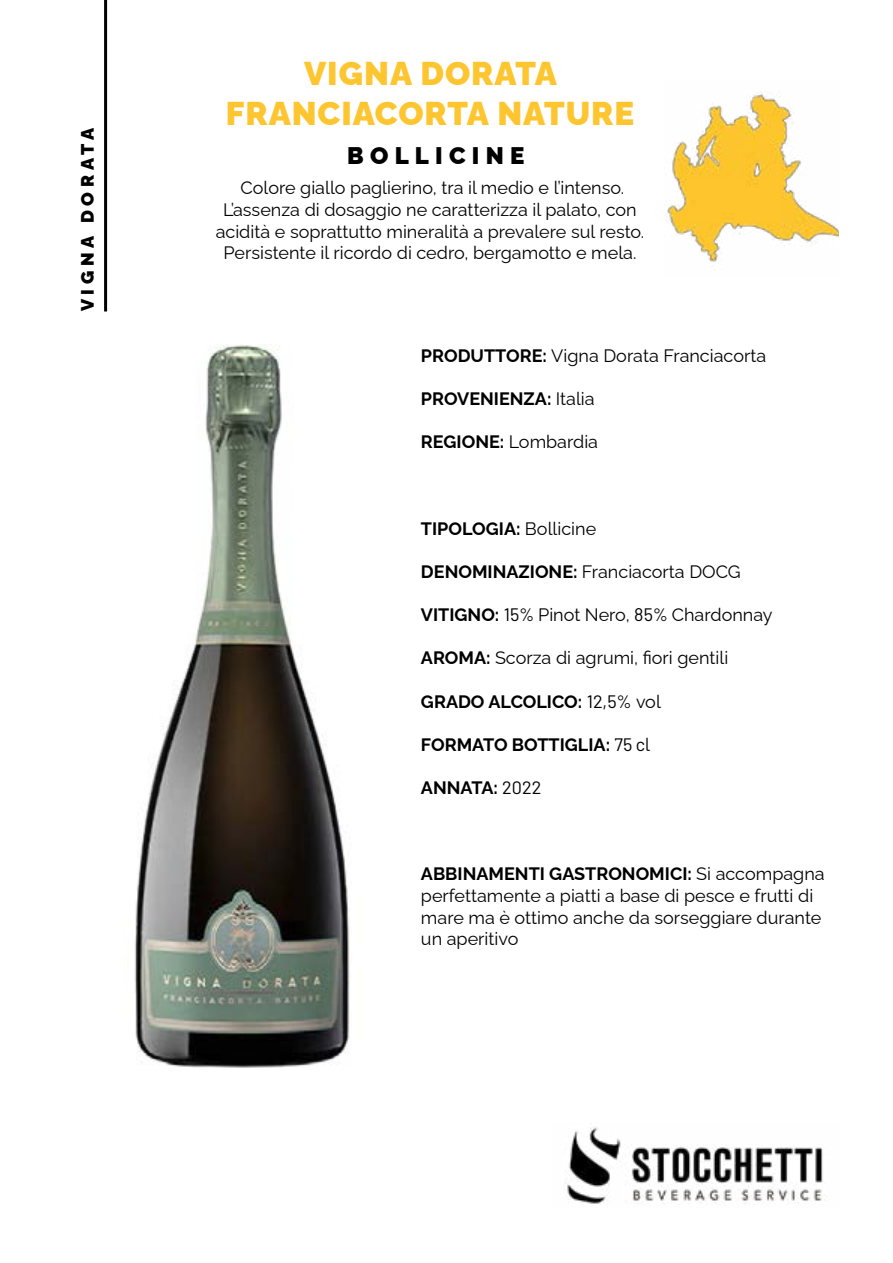
<style>
.page{position:relative;width:893px;height:1263px;background:#fff}
.page>*{position:absolute;margin:0;border:0;box-sizing:border-box;transform-origin:0 0}
.t1{font:900 33px/39.6px "Raleway";letter-spacing:.03em;color:#fdc52f;text-align:center}
.t2{font:900 24px "Raleway";letter-spacing:.26em;color:#000}
.t3{font:18px/21.6px "Raleway";color:#000}
.t4{font:700 18px "Raleway";color:#000}
.t5{font:900 18px "Raleway";letter-spacing:.26em;color:#000}
.s1{font-weight:700}
.s2{font-weight:400}
.s3{font-family:"Barlow"}
.s4{font-family:"Barlow";font-weight:400}
</style>
<div class="page">
<img style="left:565px;top:1123px;width:258px;height:82px">
<img style="left:134px;top:345px;width:216px;height:723px">
<hr style="left:104px;top:0;width:3px;height:311px;background:#000">
<img style="left:665px;top:94px;width:174px;height:168px">
<p class="t5" style="left:73px;top:311px;width:185px;rotate:-90deg">VIGNA DORATA</p>
<h1 class="t1" style="left:226px;top:50px;width:410px">VIGNA DORATA<br>FRANCIACORTA NATURE</h1>
<h2 class="t2" style="left:347px;top:137px;width:179px">BOLLICINE</h2>
<p class="t3" style="left:216px;top:175px;width:430px;text-align:center">Colore giallo paglierino, tra il medio e l’intenso.<br>L’assenza di dosaggio ne caratterizza il palato, con acidità e soprattutto mineralità a prevalere sul resto.<br>Persistente il ricordo di cedro, bergamotto e mela.</p>
<p class="t3" style="left:421px;top:343px;width:347px"><span class="s1">PRODUTTORE:</span> Vigna Dorata Franciacorta</p>
<p class="t4" style="left:421px;top:384px;width:175px">PROVENIENZA: <span class="s2">Italia</span></p>
<p class="t3" style="left:421px;top:429px;width:179px"><span class="s1">REGIONE:</span> Lombardia</p>
<p class="t4" style="left:421px;top:514px;width:177px">TIPOLOGIA: <span class="s2">Bollicine</span></p>
<p class="t3" style="left:421px;top:559px;width:321px"><span class="s1">DENOMINAZIONE:</span> Franciacorta DOCG</p>
<p class="t3" style="left:421px;top:602px;width:353px"><span class="s1">VITIGNO:</span> <span class="s3">15%</span> Pinot Nero, <span class="s3">85%</span> Chardonnay</p>
<p class="t3" style="left:421px;top:645px;width:309px"><span class="s1">AROMA:</span> Scorza di agrumi, fiori gentili</p>
<p class="t4" style="left:421px;top:687px;width:241px">GRADO ALCOLICO: <span class="s4">12,5%</span> <span class="s2">vol</span></p>
<p class="t4" style="left:421px;top:730px;width:231px">FORMATO BOTTIGLIA: <span class="s4">75 c</span><span class="s2">l</span></p>
<p class="t4" style="left:421px;top:773px;width:122px">ANNATA: <span class="s4">2022</span></p>
<p class="t3" style="left:421px;top:861px;width:405px"><span class="s1">ABBINAMENTI GASTRONOMICI:</span> Si accompagna perfettamente a piatti a base di pesce e frutti di mare ma è ottimo anche da sorseggiare durante un aperitivo</p>
</div>
